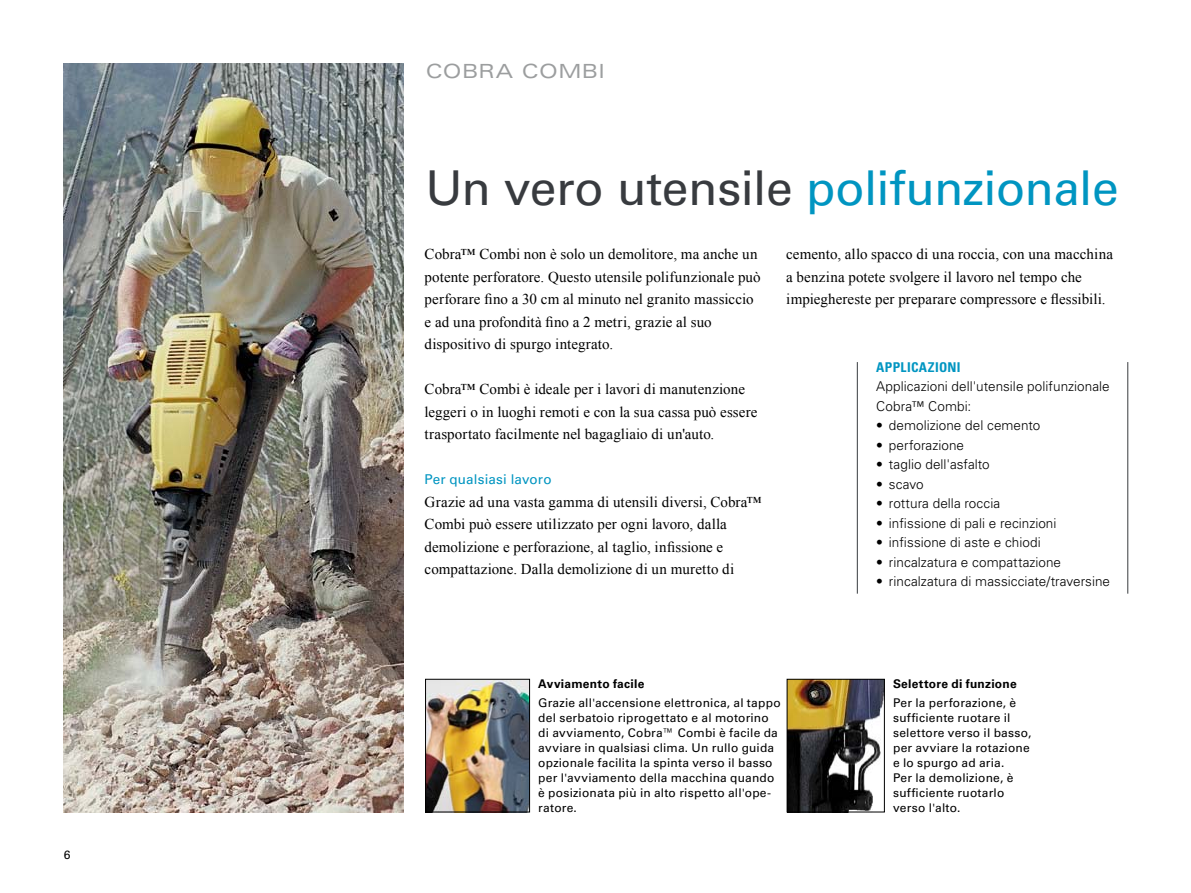
<style>
.page{position:relative;width:1191px;height:893px;background:#fff}
.page>*{position:absolute;margin:0;border:0;box-sizing:border-box;transform-origin:0 0}
.t1{font:48px "Univers LT Std";letter-spacing:-.01em;color:#383b3f}
.t2{font:expanded 19.5px "Univers LT Std";letter-spacing:.035em;color:#9c9e9f}
.t3{font:15px/22.5px "Times New Roman";letter-spacing:.005em;color:#000}
.t4{font:300 13.5px/19.5px "Univers LT Std";letter-spacing:.005em;color:#000}
.t5{font:13.5px "Univers LT Std";letter-spacing:.005em;color:#0095c1}
.t6{font:700 condensed 13.5px "Univers LT Std";letter-spacing:.025em;color:#0095c1}
.t7{font:12px/15px "Univers LT Std";letter-spacing:.015em;color:#000}
.t8{font:700 12px "Univers LT Std";letter-spacing:.02em;color:#000}
.t9{font:12px "Univers LT Std";color:#000}
.s1{color:#0095c1}
</style>
<div class="page">
<img style="left:63px;top:64px;width:341px;height:748px">
<img style="left:789px;top:681px;width:93px;height:129px">
<div style="left:787px;top:679px;width:97px;height:133px;border:1px solid #000"></div>
<img style="left:427px;top:681px;width:101px;height:129px">
<div style="left:425px;top:679px;width:105px;height:133px;border:1px solid #000"></div>
<hr style="left:1127px;top:362px;width:1px;height:232px;background:#383b3f">
<hr style="left:857px;top:362px;width:1px;height:232px;background:#383b3f">
<p class="t9" style="left:64px;top:848px;width:8px">6</p>
<h2 class="t2" style="left:425px;top:59px;width:181px">COBRA COMBI</h2>
<h1 class="t1" style="left:425px;top:159px;width:695px">Un vero utensile <span class="s1">polifunzionale</span></h1>
<p class="t3" style="left:424px;top:243px;width:337px">Cobra™ Combi non è solo un demolitore, ma anche un potente perforatore. Questo utensile polifunzionale può perforare fino a 30 cm al minuto nel granito massiccio e ad una profondità fino a 2 metri, grazie al suo dispositivo di spurgo integrato.</p>
<p class="t3" style="left:424px;top:378px;width:334px">Cobra™ Combi è ideale per i lavori di manutenzione leggeri o in luoghi remoti e con la sua cassa può essere trasportato facilmente nel bagagliaio di un'auto.</p>
<p class="t5" style="left:424px;top:471px;width:129px">Per qualsiasi lavoro</p>
<p class="t3" style="left:424px;top:490px;width:338px">Grazie ad una vasta gamma di utensili diversi, Cobra™ Combi può essere utilizzato per ogni lavoro, dalla demolizione e perforazione, al taglio, infissione e compattazione. Dalla demolizione di un muretto di</p>
<p class="t3" style="left:786px;top:243px;width:328px">cemento, allo spacco di una roccia, con una macchina a benzina potete svolgere il lavoro nel tempo che impieghereste per preparare compressore e flessibili.</p>
<p class="t6" style="left:876px;top:359px;width:86px">APPLICAZIONI</p>
<p class="t4" style="left:876px;top:377px;width:235px">Applicazioni dell'utensile polifunzionale<br>Cobra™ Combi:</p>
<p class="t4" style="left:876px;top:416px;width:166px">• demolizione del cemento</p>
<p class="t4" style="left:876px;top:435px;width:89px">• perforazione</p>
<p class="t4" style="left:876px;top:455px;width:115px">• taglio dell'asfalto</p>
<p class="t4" style="left:876px;top:474px;width:49px">• scavo</p>
<p class="t4" style="left:876px;top:494px;width:125px">• rottura della roccia</p>
<p class="t4" style="left:876px;top:513px;width:182px">• infissione di pali e recinzioni</p>
<p class="t4" style="left:876px;top:533px;width:166px">• infissione di aste e chiodi</p>
<p class="t4" style="left:876px;top:552px;width:186px">• rincalzatura e compattazione</p>
<p class="t4" style="left:876px;top:572px;width:235px">• rincalzatura di massicciate/traversine</p>
<p class="t8" style="left:538px;top:676px;width:108px">Avviamento facile</p>
<p class="t7" style="left:538px;top:695px;width:244px">Grazie all'accensione elettronica, al tappo del serbatoio riprogettato e al motorino di avviamento, Cobra™ Combi è facile da avviare in qualsiasi clima. Un rullo guida opzionale facilita la spinta verso il basso per l'avviamento della macchina quando è posizionata più in alto rispetto all'ope&shy;ratore.</p>
<p class="t8" style="left:893px;top:676px;width:125px">Selettore di funzione</p>
<p class="t7" style="left:893px;top:695px;width:140px">Per la perforazione, è sufficiente ruotare il selettore verso il basso, per avviare la rotazione e lo spurgo ad aria.<br>Per la demolizione, è sufficiente ruotarlo verso l'alto.</p>
</div>
